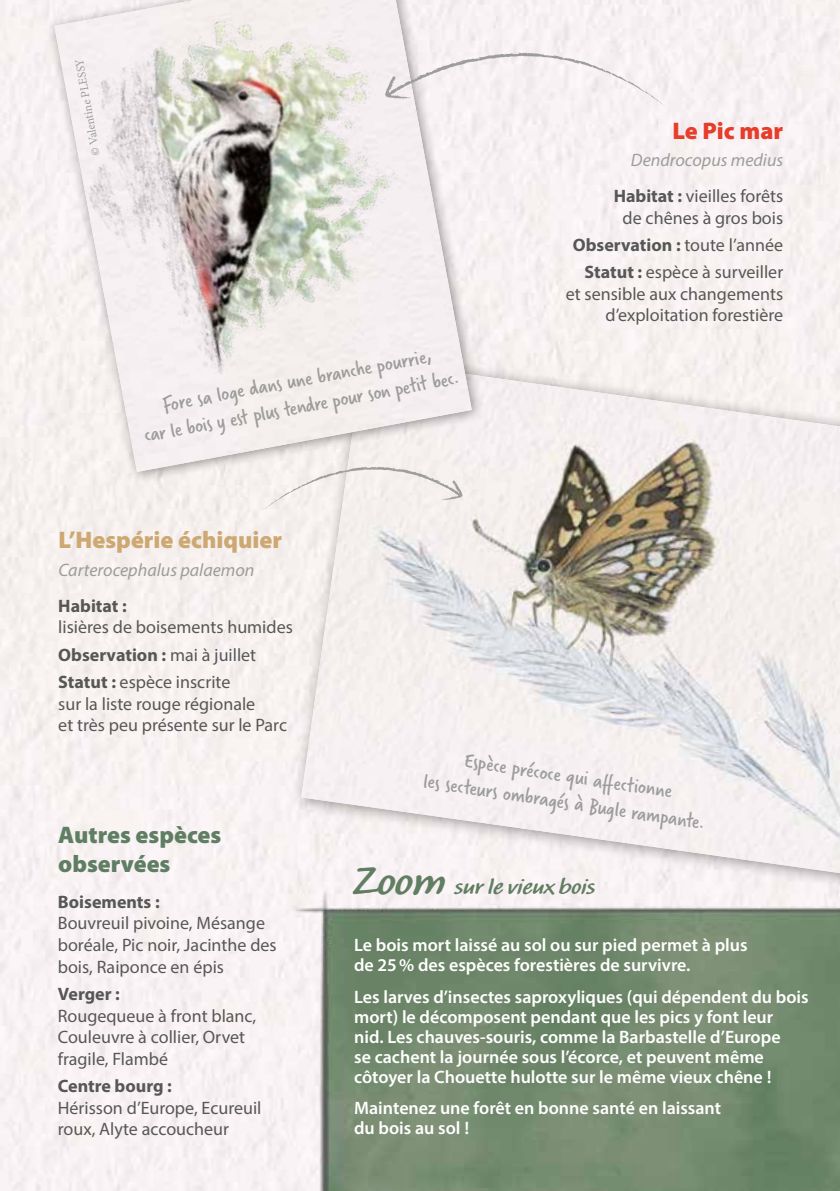
<style>
.page{position:relative;width:840px;height:1191px;background:#fff}
.page>*{position:absolute;margin:0;border:0;box-sizing:border-box;transform-origin:0 0}
.t1{font:900 24px/28.8px "Myriad Devanagari";color:#5f7e63}
.t2{font:900 24px "Myriad Devanagari";color:#cda872}
.t3{font:900 24px "Myriad Devanagari";color:#e73d2b}
.t4{font:22px/26.4px "Verveine";color:#9d9d9c;text-align:center}
.t5{font:700 22px "Calliope MVB";color:#617e62}
.t6{font:18px/21.6px "Myriad Devanagari";color:#575756}
.t7{font:600 18px/20px "Myriad Devanagari";color:#fff}
.t8{font:italic 18px/36.2px "Myriad Devanagari";color:#9d9d9c;text-align:right}
.t9{font:700 18px "Myriad Devanagari";color:#575756}
.t10{font:12px "Minion Pro";color:#9d9d9c}
.s1{font-weight:700}
.s2{font-weight:700;font-style:normal;color:#575756}
.s3{font-style:normal;color:#575756}
.s4{font-size:40px}
</style>
<div class="page">
<div style="left:290px;top:348px;width:549px;height:547px;background:#f7f1f0"></div>
<img style="left:301px;top:359px;width:538px;height:514px">
<img style="left:272px;top:877px;width:567px;height:314px">
<svg style="left:263px;top:484px;width:199px;height:26px"></svg>
<div style="left:45px;top:0;width:440px;height:484px;background:#000;opacity:.4"></div>
<img style="left:54px;top:407px;width:417px;height:65px">
<img style="left:13px;top:0;width:467px;height:407px">
<svg style="left:385px;top:52px;width:279px;height:54px"></svg>
<p class="t10" style="left:88px;top:157px;width:100px;rotate:-100deg">© Valentine PLESSY</p>
<p class="t4" style="left:137px;top:398px;width:321px;rotate:-11deg">Fore sa loge dans une branche pourrie,<br>car le bois y est plus tendre pour son petit bec.</p>
<h1 class="t2" style="left:58px;top:526px;width:225px">L’Hespérie échiquier</h1>
<p class="t8" style="left:58px;top:551px;width:197px">Carterocephalus palaemon</p>
<p class="t9" style="left:58px;top:595px;width:70px">Habitat :</p>
<p class="t6" style="left:58px;top:613px;width:236px;line-height:27.2px">lisières de boisements humides<br><span class="s1">Observation :</span> mai à juillet<br><span class="s1">Statut :</span> espèce inscrite</p>
<p class="t6" style="left:58px;top:692px;width:230px">sur la liste rouge régionale<br>et très peu présente sur le Parc</p>
<h1 class="t3" style="left:672px;top:116px;width:112px">Le Pic mar</h1>
<p class="t8" style="left:613px;top:142px;width:171px">Dendrocopus medius<br><span class="s2">Habitat :</span> <span class="s3">vieilles forêts</span></p>
<p class="t6" style="left:572px;top:204px;width:212px;line-height:27.2px;text-align:right">de chênes à gros bois<br><span class="s1">Observation :</span> toute l’année<br><span class="s1">Statut :</span> espèce à surveiller</p>
<p class="t6" style="left:565px;top:283px;width:219px;text-align:right">et sensible aux changements d’exploitation forestière</p>
<h1 class="t1" style="left:58px;top:820px;width:164px">Autres espèces observées</h1>
<p class="t9" style="left:58px;top:891px;width:103px">Boisements :</p>
<p class="t6" style="left:58px;top:912px;width:220px">Bouvreuil pivoine, Mésange boréale, Pic noir, Jacinthe des bois, Raiponce en épis</p>
<p class="t9" style="left:58px;top:983px;width:64px">Verger :</p>
<p class="t6" style="left:58px;top:1004px;width:200px">Rougequeue à front blanc,<br>Couleuvre à collier, Orvet fragile, Flambé</p>
<p class="t9" style="left:58px;top:1075px;width:115px">Centre bourg :</p>
<p class="t6" style="left:58px;top:1096px;width:205px">Hérisson d’Europe, Ecureuil roux, Alyte accoucheur</p>
<p class="t4" style="left:429px;top:743px;width:286px;rotate:8deg">Espèce précoce qui aff ectionne<br>les secteurs ombragés à Bugle rampante.</p>
<p class="t5" style="left:354px;top:873px;width:243px"><span class="s4">Zoom</span> sur le vieux bois</p>
<p class="t7" style="left:354px;top:935px;width:394px">Le bois mort laissé au sol ou sur pied permet à plus de 25% des espèces forestières de survivre.</p>
<p class="t7" style="left:354px;top:986px;width:455px">Les larves d’insectes saproxyliques (qui dépendent du bois mort) le décomposent pendant que les pics y font leur<br>nid. Les chauves-souris, comme la Barbastelle d’Europe<br>se cachent la journée sous l’écorce, et peuvent même côtoyer la Chouette hulotte sur le même vieux chêne !</p>
<p class="t7" style="left:354px;top:1097px;width:368px">Maintenez une forêt en bonne santé en laissant du bois au sol !</p>
</div>
